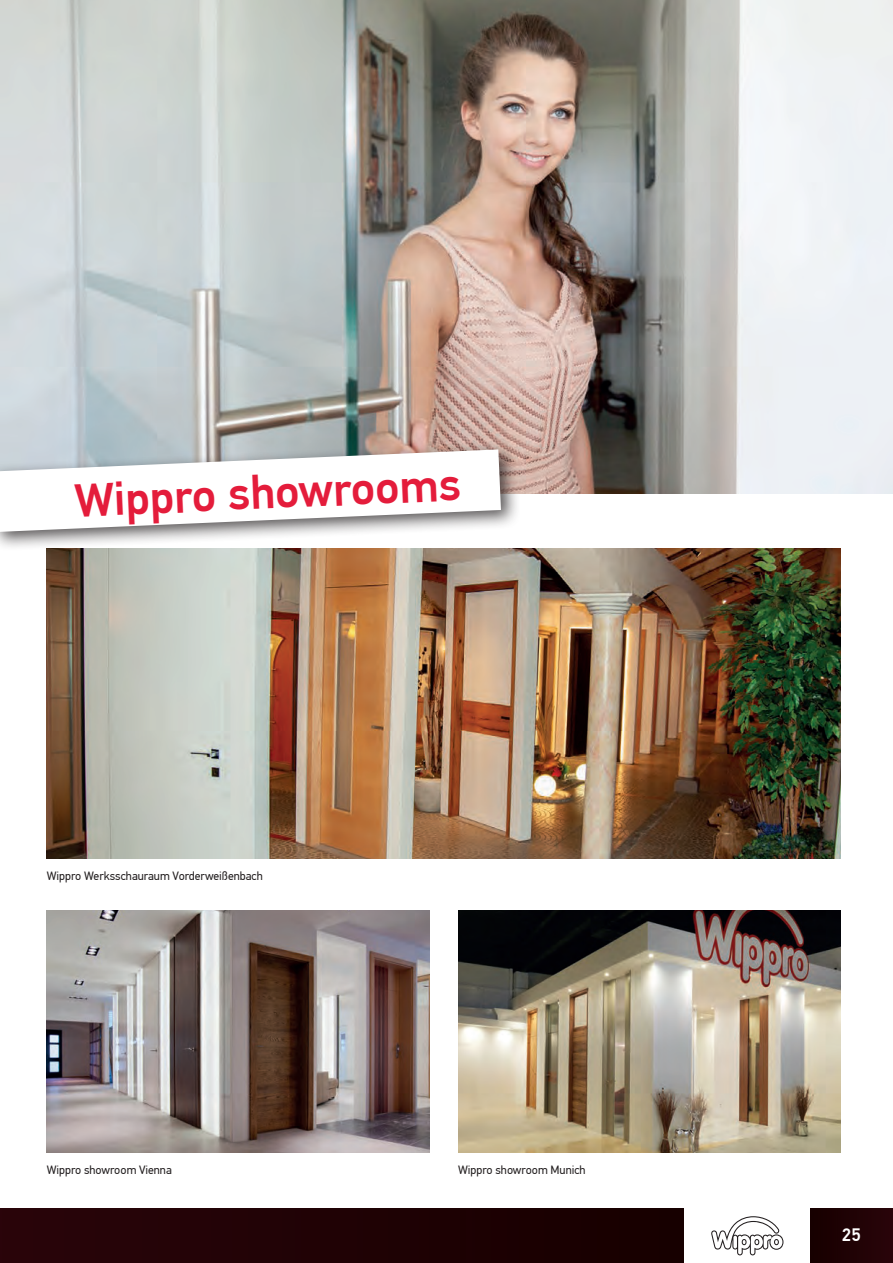
<style>
.page{position:relative;width:893px;height:1263px;background:#fff}
.page>*{position:absolute;margin:0;border:0;box-sizing:border-box;transform-origin:0 0}
.t1{font:500 47.4px "PF Din Text Pro";color:#e41c3b}
.t2{font:500 18px "PF Din Text Pro";color:#fff}
.t3{font:12px "PF Din Text Pro";color:#231f20}
</style>
<div class="page">
<div style="left:810px;top:1208px;width:83px;height:55px;background:#200205"></div>
<div style="left:0;top:1208px;width:684px;height:55px;background:#200205"></div>
<svg style="left:711px;top:1216px;width:72px;height:39px"></svg>
<img style="left:0;top:0;width:893px;height:493px">
<div style="left:0;top:442px;width:521px;height:110px;background:#231f20;opacity:.75"></div>
<svg style="left:0;top:449px;width:501px;height:83px"></svg>
<img style="left:47px;top:549px;width:794px;height:310px">
<img style="left:458px;top:910px;width:383px;height:243px">
<img style="left:47px;top:910px;width:382px;height:243px">
<h1 class="t1" style="left:74px;top:471px;width:388px;rotate:-2deg">Wippro showrooms</h1>
<p class="t3" style="left:47px;top:869px;width:218px">Wippro Werksschauraum Vorderweißenbach</p>
<p class="t3" style="left:47px;top:1162px;width:127px">Wippro showroom Vienna</p>
<p class="t3" style="left:458px;top:1162px;width:129px">Wippro showroom Munich</p>
<h2 class="t2" style="left:842px;top:1224px;width:21px">25</h2>
</div>
